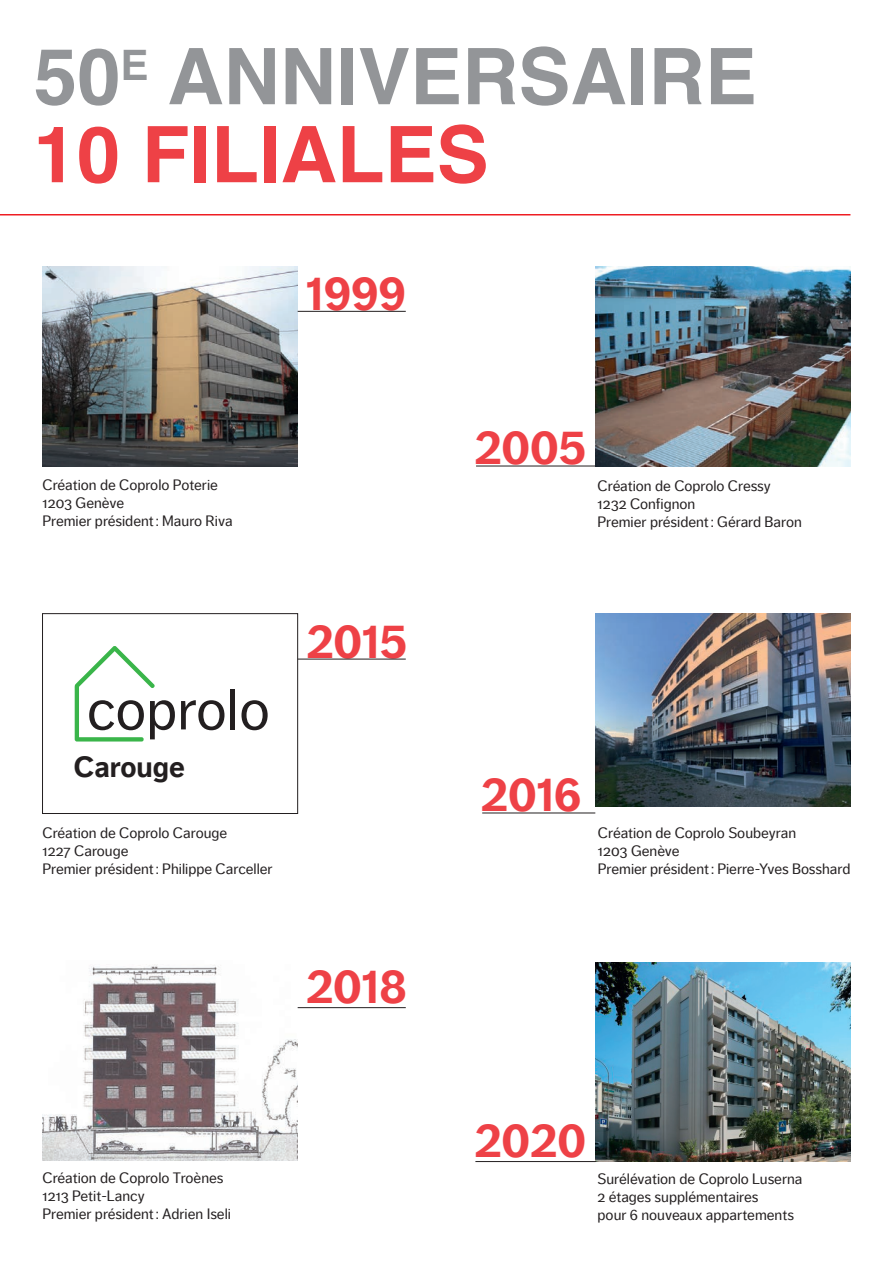
<style>
.page{position:relative;width:893px;height:1263px;background:#fff}
.page>*{position:absolute;margin:0;border:0;box-sizing:border-box;transform-origin:0 0}
.t1{font:700 78px/78px "Helvetica";color:#939598}
.t2{font:700 48px "Dagny Web W03";color:#ee4146}
.t3{font:700 29.25px "Dagny Web W03";color:#231f20}
.t4{font:15px/18px "Dagny Web W03";color:#231f20}
.s1{color:#ee4146}
</style>
<div class="page">
<div style="left:42px;top:613px;width:256px;height:201px;border:1px solid #231f20"></div>
<hr style="left:0;top:214px;width:850px;height:1px;background:#ee1d23">
<img style="left:595px;top:266px;width:255px;height:200px">
<img style="left:595px;top:613px;width:255px;height:193px">
<img style="left:595px;top:962px;width:255px;height:200px">
<img style="left:43px;top:267px;width:255px;height:199px">
<img style="left:43px;top:964px;width:255px;height:196px">
<hr style="left:476px;top:466px;width:119px;height:1px;background:#231f20">
<hr style="left:482px;top:813px;width:113px;height:1px;background:#231f20">
<hr style="left:298px;top:659px;width:108px;height:1px;background:#231f20">
<hr style="left:298px;top:311px;width:108px;height:1px;background:#231f20">
<hr style="left:475px;top:1161px;width:120px;height:1px;background:#231f20">
<hr style="left:298px;top:1007px;width:108px;height:1px;background:#231f20">
<svg style="left:74px;top:646px;width:101px;height:95px"></svg>
<svg style="left:181px;top:700px;width:43px;height:30px"></svg>
<hr style="left:231px;top:689px;width:4px;height:40px;background:#231f20">
<svg style="left:241px;top:700px;width:27px;height:30px"></svg>
<h1 class="t1" style="left:33px;top:39px;width:725px">50<sup>E</sup> ANNIVERSAIRE<br><span class="s1">10 FILIALES</span></h1>
<h2 class="t2" style="left:306px;top:265px;width:101px">1999</h2>
<p class="t4" style="left:43px;top:475px;width:192px">Création de Coprolo Poterie<br>1203 Genève<br>Premier président: Mauro Riva</p>
<h2 class="t2" style="left:306px;top:612px;width:102px">2015</h2>
<h3 class="t3" style="left:74px;top:750px;width:113px">Carouge</h3>
<p class="t4" style="left:43px;top:823px;width:232px">Création de Coprolo Carouge<br>1227 Carouge<br>Premier président: Philippe Carceller</p>
<h2 class="t2" style="left:306px;top:958px;width:102px">2018</h2>
<p class="t4" style="left:43px;top:1169px;width:190px">Création de Coprolo Troènes<br>1213 Petit-Lancy<br>Premier président: Adrien Iseli</p>
<h2 class="t2" style="left:475px;top:419px;width:113px">2005</h2>
<p class="t4" style="left:598px;top:477px;width:206px">Création de Coprolo Cressy<br>1232 Confignon<br>Premier président: Gérard Baron</p>
<h2 class="t2" style="left:481px;top:765px;width:102px">2016</h2>
<p class="t4" style="left:598px;top:823px;width:254px">Création de Coprolo Soubeyran<br>1203 Genève<br>Premier président: Pierre-Yves Bosshard</p>
<h2 class="t2" style="left:475px;top:1112px;width:113px">2020</h2>
<p class="t4" style="left:598px;top:1170px;width:206px">Surélévation de Coprolo Luserna<br>2 étages supplémentaires<br>pour 6 nouveaux appartements</p>
</div>
